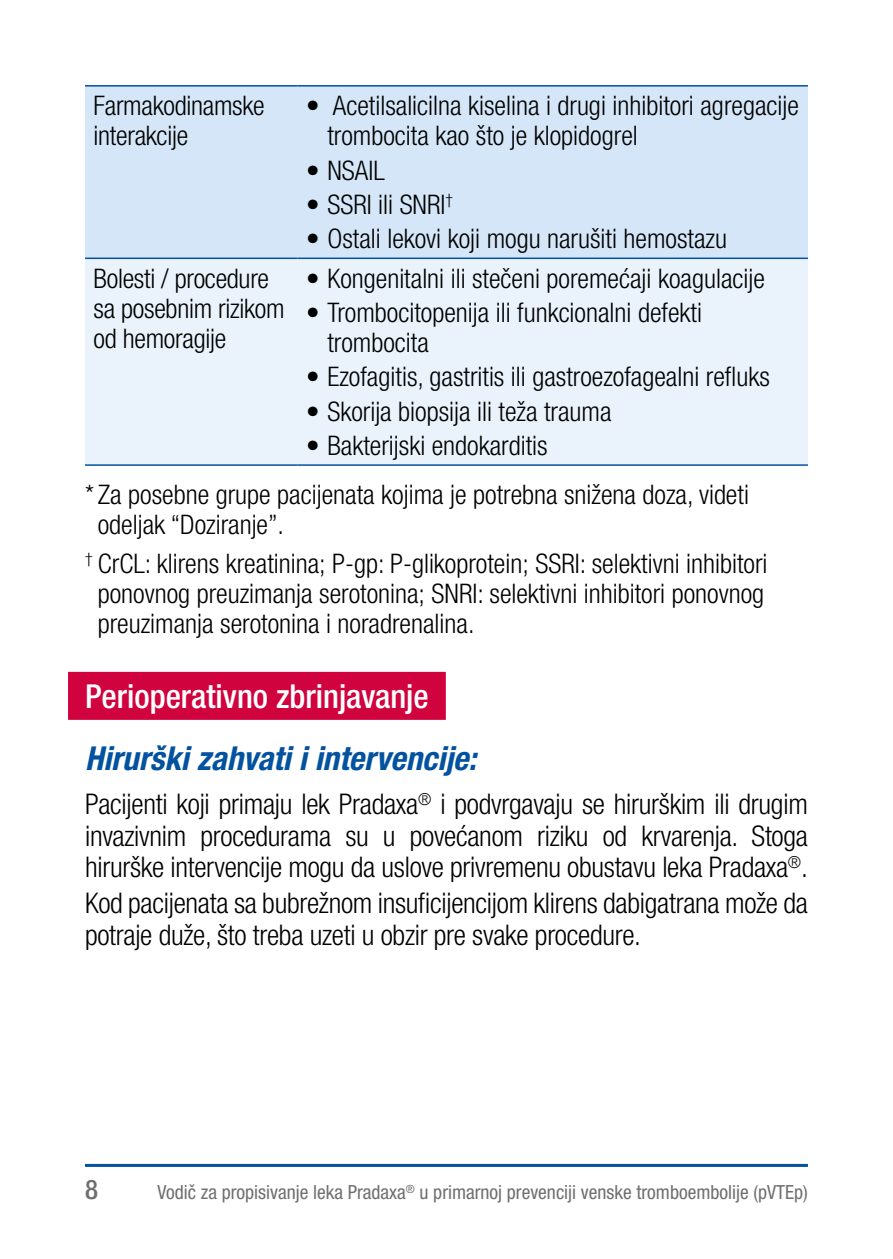
<style>
.page{position:relative;width:893px;height:1259px;background:#fff}
.page>*{position:absolute;margin:0;border:0;box-sizing:border-box;transform-origin:0 0}
.t1{font:italic 700 condensed 33px "Helvetica Neue LT Pro";color:#0252a0}
.t2{font:500 condensed 33px "Helvetica Neue LT Pro";color:#fff}
.t3{font:300 condensed 28.5px/31.5px "Helvetica Neue LT Pro";letter-spacing:-.01em;color:#000;text-align:justify}
.t4{font:300 condensed 27px/30px "Helvetica Neue LT Pro";color:#000}
.t5{font:500 condensed 27px "Helvetica Neue LT Pro";color:#706f6f}
.t6{font:condensed 19.5px "Helvetica Neue LT Pro";color:#706f6f}
</style>
<div class="page">
<div style="left:68px;top:672px;width:378px;height:48px;background:#d0033f"></div>
<div style="left:85px;top:87px;width:723px;height:170px;background:#d4e6f7"></div>
<div style="left:85px;top:259px;width:723px;height:205px;background:#eaf3fc"></div>
<hr style="left:85px;top:85px;width:213px;height:2px;background:#0252a0">
<hr style="left:298px;top:85px;width:510px;height:2px;background:#0252a0">
<hr style="left:85px;top:257px;width:213px;height:2px;background:#0252a0">
<hr style="left:298px;top:257px;width:510px;height:2px;background:#0252a0">
<hr style="left:85px;top:464px;width:213px;height:2px;background:#0252a0">
<hr style="left:298px;top:464px;width:510px;height:2px;background:#0252a0">
<hr style="left:85px;top:1164px;width:723px;height:3px;background:#0252a0">
<p class="t4" style="left:94px;top:91px;width:173px">Farmakodinamske interakcije</p>
<p class="t4" style="left:327px;top:91px;width:473px;text-indent:-21px">• Acetilsalicilna kiselina i drugi inhibitori agregacije trombocita kao što je klopidogrel</p>
<p class="t4" style="left:306px;top:155px;width:80px">• NSAIL</p>
<p class="t4" style="left:306px;top:189px;width:148px">• SSRI ili SNRI<sup>†</sup></p>
<p class="t4" style="left:306px;top:223px;width:422px">• Ostali lekovi koji mogu narušiti hemostazu</p>
<p class="t4" style="left:94px;top:263px;width:193px">Bolesti / procedure sa posebnim rizikom od hemoragije</p>
<p class="t4" style="left:306px;top:263px;width:460px">• Kongenitalni ili stečeni poremećaji koagulacije</p>
<p class="t4" style="left:327px;top:297px;width:376px;text-indent:-21px">• Trombocitopenija ili funkcionalni defekti trombocita</p>
<p class="t4" style="left:306px;top:361px;width:465px">• Ezofagitis, gastritis ili gastroezofagealni refluks</p>
<p class="t4" style="left:306px;top:396px;width:307px">• Skorija biopsija ili teža trauma</p>
<p class="t4" style="left:85px;top:420px;width:665px;line-height:49.5px;text-indent:221px">• Bakterijski endokarditis<br>* Za posebne grupe pacijenata kojima je potrebna snižena doza, videti</p>
<p class="t4" style="left:85px;top:505px;width:684px;line-height:38.4px;text-indent:13px">odeljak “Doziranje”.<br><sup>†</sup> CrCL: klirens kreatinina; P-gp: P-glikoprotein; SSRI: selektivni inhibitori</p>
<p class="t4" style="left:98px;top:578px;width:668px">ponovnog preuzimanja serotonina; SNRI: selektivni inhibitori ponovnog preuzimanja serotonina i noradrenalina.</p>
<p class="t2" style="left:85px;top:677px;width:345px">Perioperativno zbrinjavanje</p>
<p class="t1" style="left:85px;top:738px;width:393px">Hirurški zahvati i intervencije:</p>
<p class="t3" style="left:85px;top:788px;width:724px">Pacijenti koji primaju lek Pradaxa<sup>®</sup> i podvrgavaju se hirurškim ili drugim invazivnim procedurama su u povećanom riziku od krvarenja. Stoga hirurške intervencije mogu da uslove privremenu obustavu leka Pradaxa<sup>®</sup>.</p>
<p class="t3" style="left:85px;top:887px;width:724px">Kod pacijenata sa bubrežnom insuficijencijom klirens dabigatrana može da potraje duže, što treba uzeti u obzir pre svake procedure.</p>
<p class="t5" style="left:85px;top:1173px;width:14px">8</p>
<p class="t6" style="left:158px;top:1181px;width:652px">Vodič za propisivanje leka Pradaxa<sup>®</sup> u primarnoj prevenciji venske tromboembolije (pVTEp)</p>
</div>
